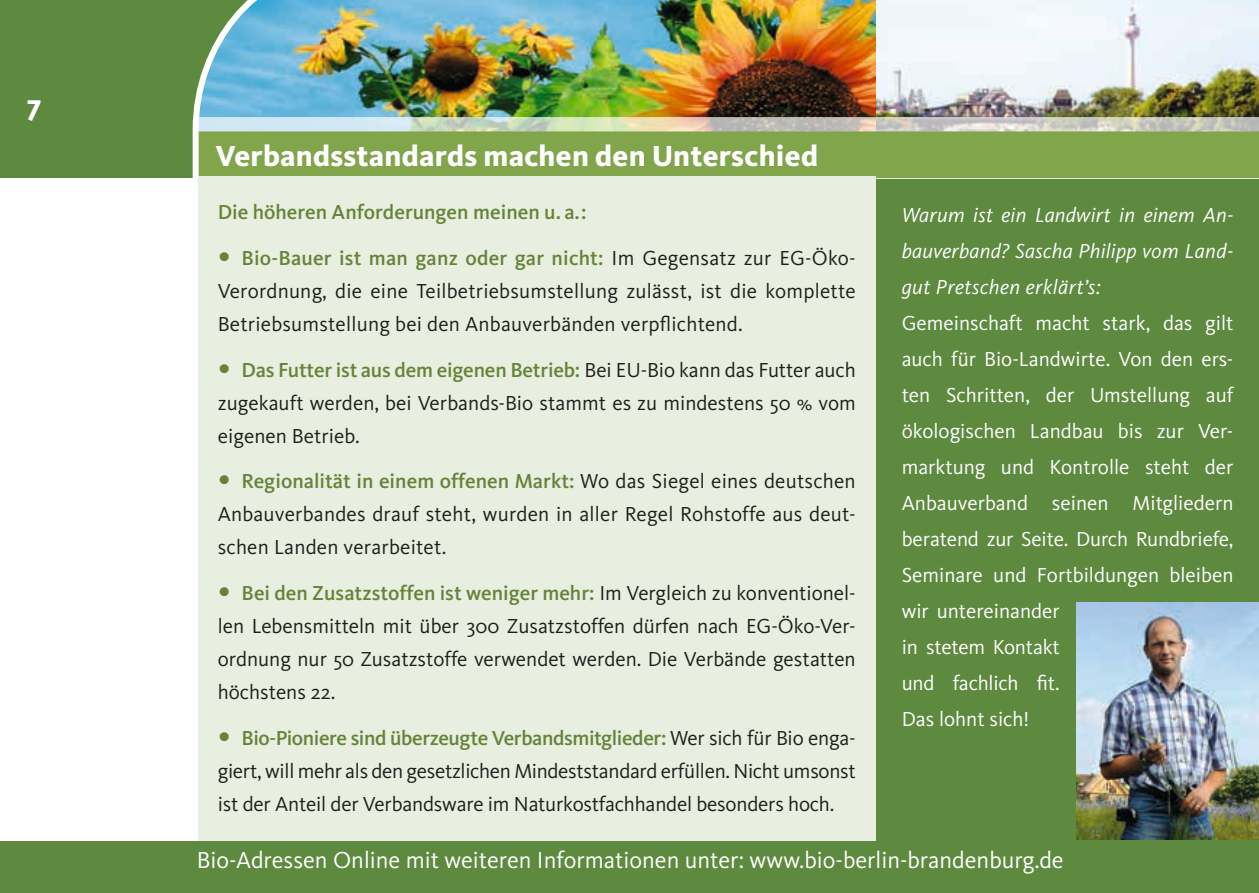
<style>
.page{position:relative;width:1259px;height:893px;background:#fff}
.page>*{position:absolute;margin:0;border:0;box-sizing:border-box;transform-origin:0 0}
.t1{font:800 30px "Kievit";letter-spacing:.01em;color:#fff}
.t2{font:24px "Kievit";color:#fff}
.t3{font:21px/33px "Kievit";color:#201e1c;text-align:justify}
.t4{font:21px/36px "Kievit";color:#fff}
.t5{font:italic 21px/36px "Kievit";letter-spacing:.01em;color:#fff;text-align:justify}
.t6{font:500 21px "Kievit";color:#658439}
.s1{font-size:36px;color:#658439}
.s2{font-weight:500;color:#658439}
</style>
<div class="page">
<div style="left:0;top:0;width:1259px;height:178px;background:#5e8a40"></div>
<img style="left:192px;top:0;width:1067px;height:181px">
<div style="left:199px;top:177px;width:677px;height:716px;background:#e8eee0"></div>
<div style="left:876px;top:179px;width:383px;height:671px;background:#5e8a40"></div>
<img style="left:1076px;top:602px;width:183px;height:237px">
<div style="left:0;top:842px;width:1259px;height:51px;background:#5e8a40"></div>
<h1 class="t1" style="left:27px;top:87px;width:16px">7</h1>
<h1 class="t1" style="left:216px;top:138px;width:604px">Verbandsstandards machen den Unterschied</h1>
<p class="t6" style="left:218px;top:200px;width:370px">Die höheren Anforderungen meinen u. a.:</p>
<p class="t3" style="left:218px;top:241px;width:639px"><span class="s1">•</span> <span class="s2">Bio-Bauer ist man ganz oder gar nicht:</span> Im Gegensatz zur EG-Öko-Verordnung, die eine Teilbetriebsumstellung zulässt, ist die komplette Betriebsumstellung bei den Anbauverbänden verpflichtend.</p>
<p class="t3" style="left:218px;top:353px;width:639px"><span class="s1">•</span> <span class="s2">Das Futter ist aus dem eigenen Betrieb:</span> Bei EU-Bio kann das Futter auch zugekauft werden, bei Verbands-Bio stammt es zu mindestens 50 % vom eigenen Betrieb.</p>
<p class="t3" style="left:218px;top:465px;width:639px"><span class="s1">•</span> <span class="s2">Regionalität in einem offenen Markt:</span> Wo das Siegel eines deutschen Anbauverbandes drauf steht, wurden in aller Regel Rohstoffe aus deut&shy;schen Landen verarbeitet.</p>
<p class="t3" style="left:218px;top:577px;width:639px"><span class="s1">•</span> <span class="s2">Bei den Zusatzstoffen ist weniger mehr:</span> Im Vergleich zu konventionel&shy;len Lebensmitteln mit über 300 Zusatzstoffen dürfen nach EG-Öko-Ver&shy;ordnung nur 50 Zusatzstoffe verwendet werden. Die Verbände gestatten höchstens 22.</p>
<p class="t3" style="left:218px;top:721px;width:639px"><span class="s1">•</span> <span class="s2">Bio-Pioniere sind überzeugte Verbandsmitglieder:</span> Wer sich für Bio enga&shy;giert, will mehr als den gesetzlichen Mindeststandard erfüllen. Nicht umsonst ist der Anteil der Verbandsware im Naturkostfachhandel besonders hoch.</p>
<p class="t5" style="left:901px;top:197px;width:333px">Warum ist ein Landwirt in einem An&shy;bauverband? Sascha Philipp vom Land&shy;gut Pretschen erklärt’s:</p>
<p class="t4" style="left:901px;top:305px;width:333px">Gemeinschaft macht stark, das gilt auch für Bio-Landwirte. Von den ers&shy;ten Schritten, der Umstellung auf ökologischen Landbau bis zur Ver&shy;marktung und Kontrolle steht der<br>Anbauverband seinen Mitgliedern beratend zur Seite. Durch Rundbriefe,<br>Seminare und Fortbildungen bleiben wir untereinander<br>in stetem Kontakt<br>und fachlich fit.<br>Das lohnt sich!</p>
<p class="t2" style="left:197px;top:847px;width:868px">Bio-Adressen Online mit weiteren Informationen unter: www.bio-berlin-brandenburg.de</p>
</div>
